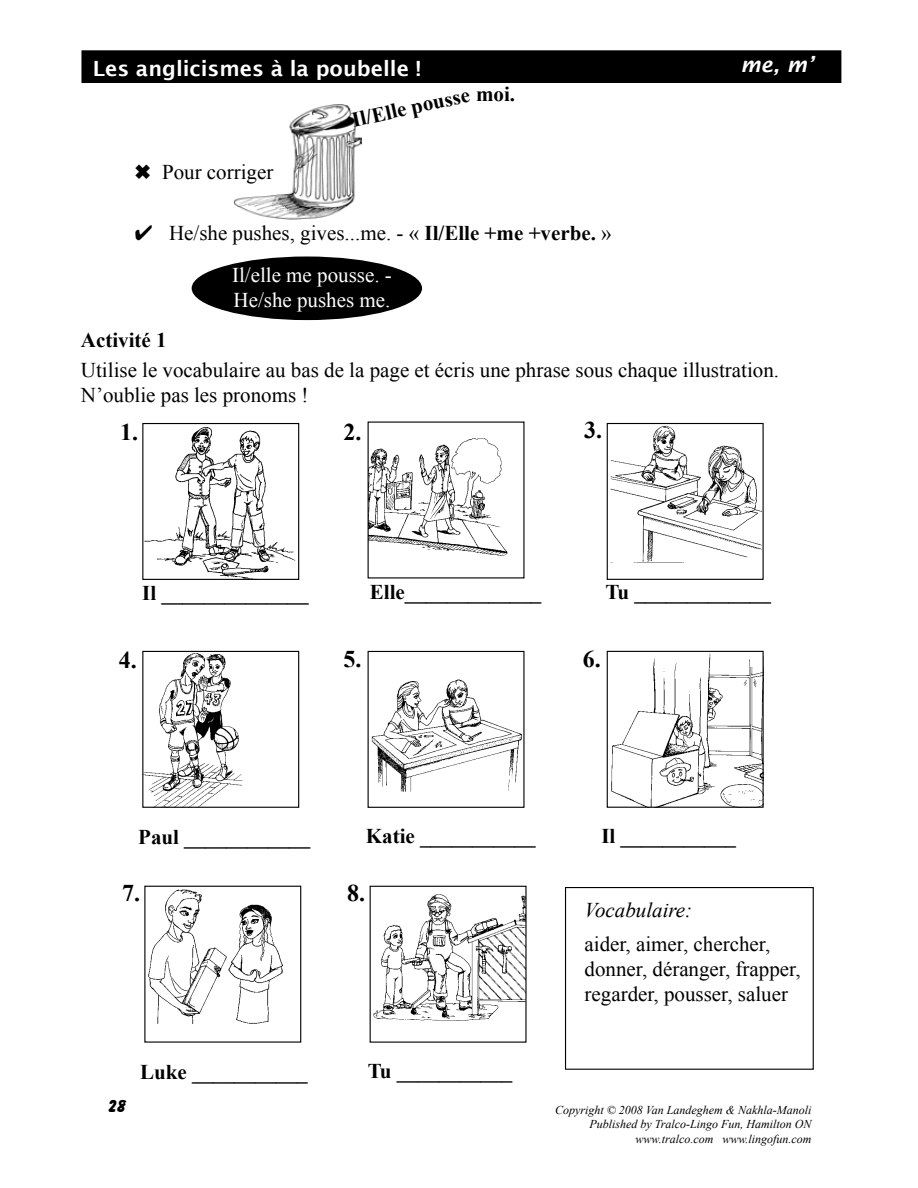
<style>
.page{position:relative;width:918px;height:1188px;background:#fff}
.page>*{position:absolute;margin:0;border:0;box-sizing:border-box;transform-origin:0 0}
.t1{font:700 24px "Times New Roman";color:#000}
.t2{font:21px/25.2px "Times New Roman";color:#000}
.t3{font:700 21px "Times New Roman";color:#000}
.t4{font:21px/25.2px "Times New Roman";color:#fff}
.t5{font:600 21px "Lucida Sans";color:#fff}
.t6{font:italic 21px "Times New Roman";color:#000}
.t7{font:italic 600 21px "Lucida Sans";color:#fff}
.t8{font:18px "Balloon";color:#000}
.t9{font:italic 12px/14.4px "Times New Roman";color:#000;text-align:right}
.s1{font-weight:700}
</style>
<div class="page">
<div style="left:82px;top:51px;width:759px;height:31px;background:#000"></div>
<div style="left:82px;top:50px;width:759px;height:33px;border:1px solid #000"></div>
<img style="left:235px;top:104px;width:127px;height:116px">
<div style="left:192px;top:257px;width:230px;height:63px;background:#000;border-radius:50%"></div>
<svg style="left:230px;top:256px;width:163px;height:65px"></svg>
<img style="left:144px;top:427px;width:152px;height:151px">
<div style="left:142px;top:423px;width:157px;height:157px;border:1px solid #000"></div>
<img style="left:370px;top:438px;width:138px;height:118px">
<img style="left:610px;top:425px;width:152px;height:138px">
<div style="left:607px;top:423px;width:157px;height:157px;border:1px solid #000"></div>
<img style="left:144px;top:653px;width:98px;height:153px">
<div style="left:142px;top:651px;width:157px;height:157px;border:1px solid #000"></div>
<img style="left:371px;top:679px;width:151px;height:113px">
<div style="left:368px;top:651px;width:157px;height:157px;border:1px solid #000"></div>
<img style="left:611px;top:653px;width:151px;height:153px">
<div style="left:607px;top:651px;width:157px;height:157px;border:1px solid #000"></div>
<img style="left:148px;top:889px;width:135px;height:134px">
<div style="left:144px;top:886px;width:157px;height:157px;border:1px solid #000"></div>
<img style="left:373px;top:894px;width:152px;height:126px">
<div style="left:565px;top:887px;width:249px;height:183px;border:1px solid #000"></div>
<p class="t5" style="left:93px;top:57px;width:329px">Les anglicismes à la poubelle !</p>
<p class="t3" style="left:349px;top:106px;width:35px;rotate:-13deg">Il/E</p>
<p class="t3" style="left:382px;top:98px;width:78px;rotate:-12deg">lle pouss</p>
<p class="t3" style="left:476px;top:80px;width:41px">moi.</p>
<p class="t2" style="left:162px;top:159px;width:113px">Pour corriger</p>
<p class="t2" style="left:135px;top:220px;width:478px">✔ He/she pushes, gives...me. - « <span class="s1">Il/Elle +me +verbe.</span> »</p>
<p class="t4" style="left:232px;top:262px;width:161px">Il/elle me pousse. -<br>He/she pushes me.</p>
<p class="t7" style="left:741px;top:52px;width:75px">me, m’</p>
<p class="t3" style="left:81px;top:325px;width:87px">Activité 1</p>
<p class="t2" style="left:81px;top:357px;width:700px">Utilise le vocabulaire au bas de la page et écris une phrase sous chaque illustration.<br>N’oublie pas les pronoms !</p>
<p class="t1" style="left:120px;top:415px;width:19px">1.</p>
<p class="t1" style="left:343px;top:415px;width:19px">2.</p>
<p class="t1" style="left:584px;top:414px;width:19px">3.</p>
<p class="t3" style="left:142px;top:579px;width:168px">Il ______________</p>
<p class="t3" style="left:370px;top:578px;width:173px">Elle_____________</p>
<p class="t3" style="left:605px;top:578px;width:167px">Tu _____________</p>
<p class="t1" style="left:119px;top:643px;width:19px">4.</p>
<p class="t1" style="left:344px;top:643px;width:19px">5.</p>
<p class="t1" style="left:583px;top:643px;width:19px">6.</p>
<p class="t3" style="left:138px;top:822px;width:174px">Paul ____________</p>
<p class="t3" style="left:366px;top:821px;width:171px">Katie ___________</p>
<p class="t3" style="left:601px;top:821px;width:136px">Il ___________</p>
<p class="t1" style="left:122px;top:877px;width:19px">7.</p>
<p class="t1" style="left:347px;top:876px;width:19px">8.</p>
<p class="t8" style="left:108px;top:1096px;width:20px">28</p>
<p class="t3" style="left:140px;top:1057px;width:169px">Luke ___________</p>
<p class="t3" style="left:368px;top:1056px;width:146px">Tu ___________</p>
<p class="t6" style="left:585px;top:896px;width:109px">Vocabulaire:</p>
<p class="t2" style="left:585px;top:931px;width:218px">aider, aimer, chercher, donner, déranger, frapper, regarder, pousser, saluer</p>
<p class="t9" style="left:555px;top:1102px;width:258px">Copyright © 2008 Van Landeghem &amp; Nakhla-Manoli<br>Published by Tralco-Lingo Fun, Hamilton ON www.tralco.com www.lingofun.com</p>
</div>
